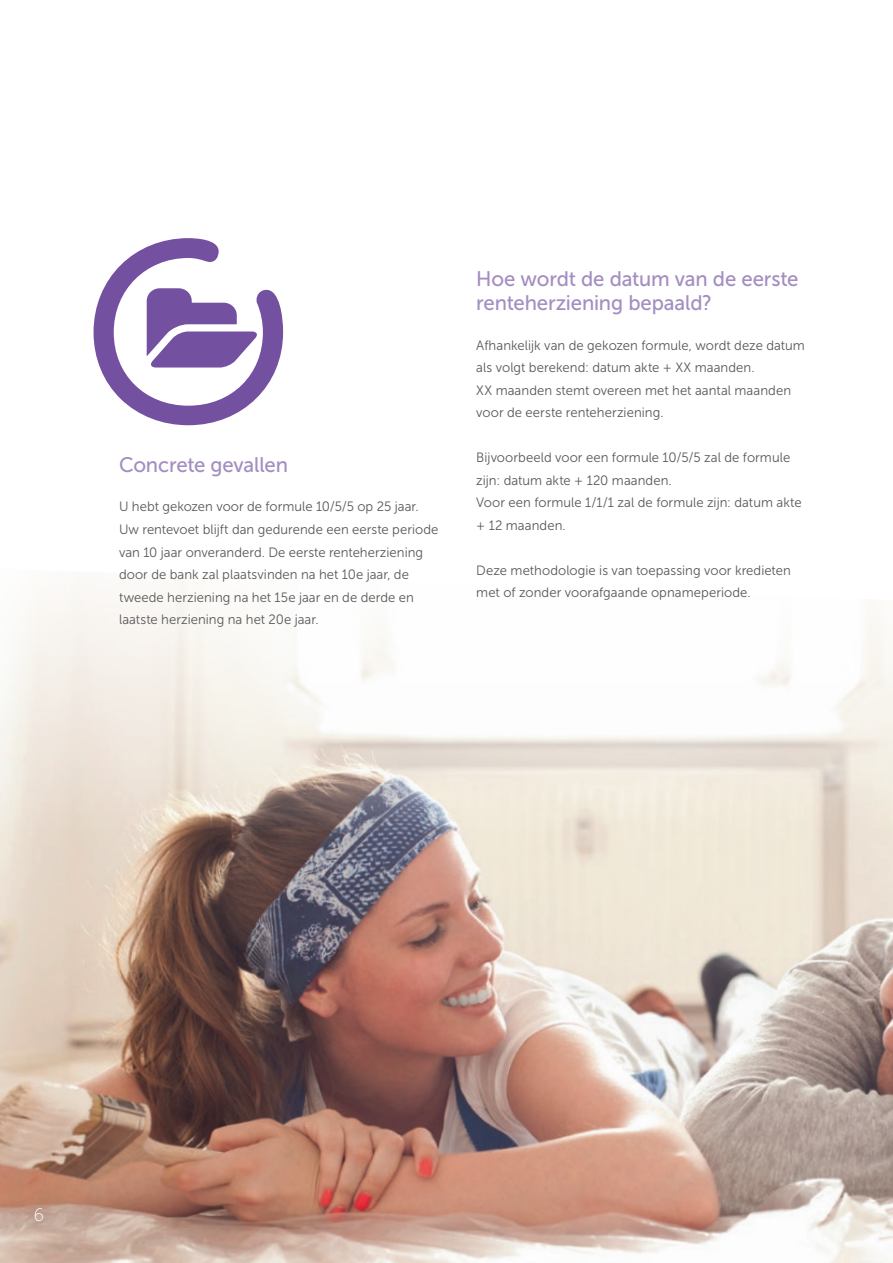
<style>
.page{position:relative;width:893px;height:1263px;background:#fff}
.page>*{position:absolute;margin:0;border:0;box-sizing:border-box;transform-origin:0 0}
.t1{font:21px/24px "Museo Sans 500";letter-spacing:-.005em;color:#a38dc2}
.t2{font:18px "Museo 100";color:#fff}
.t3{font:13.5px/22.5px "Museo Sans 300";letter-spacing:.005em;color:#57585a}
</style>
<div class="page">
<svg style="left:94px;top:238px;width:189px;height:187px"></svg>
<img style="left:0;top:583px;width:893px;height:680px">
<h1 class="t1" style="left:119px;top:453px;width:170px">Concrete gevallen</h1>
<p class="t3" style="left:119px;top:496px;width:321px">U hebt gekozen voor de formule 10/5/5 op 25 jaar.<br>Uw rentevoet blijft dan gedurende een eerste periode van 10 jaar onveranderd. De eerste renteherziening door de bank zal plaatsvinden na het 10e jaar, de tweede herziening na het 15e jaar en de derde en laatste herziening na het 20e jaar.</p>
<h1 class="t1" style="left:476px;top:267px;width:324px">Hoe wordt de datum van de eerste renteherziening bepaald?</h1>
<p class="t3" style="left:476px;top:334px;width:330px">Afhankelijk van de gekozen formule, wordt deze datum als volgt berekend: datum akte + XX maanden.<br>XX maanden stemt overeen met het aantal maanden voor de eerste renteherziening.</p>
<p class="t3" style="left:476px;top:447px;width:327px">Bijvoorbeeld voor een formule 10/5/5 zal de formule zijn: datum akte + 120 maanden.<br>Voor een formule 1/1/1 zal de formule zijn: datum akte + 12 maanden.</p>
<p class="t3" style="left:476px;top:559px;width:316px">Deze methodologie is van toepassing voor kredieten met of zonder voorafgaande opnameperiode.</p>
<h2 class="t2" style="left:34px;top:1205px;width:11px">6</h2>
</div>
